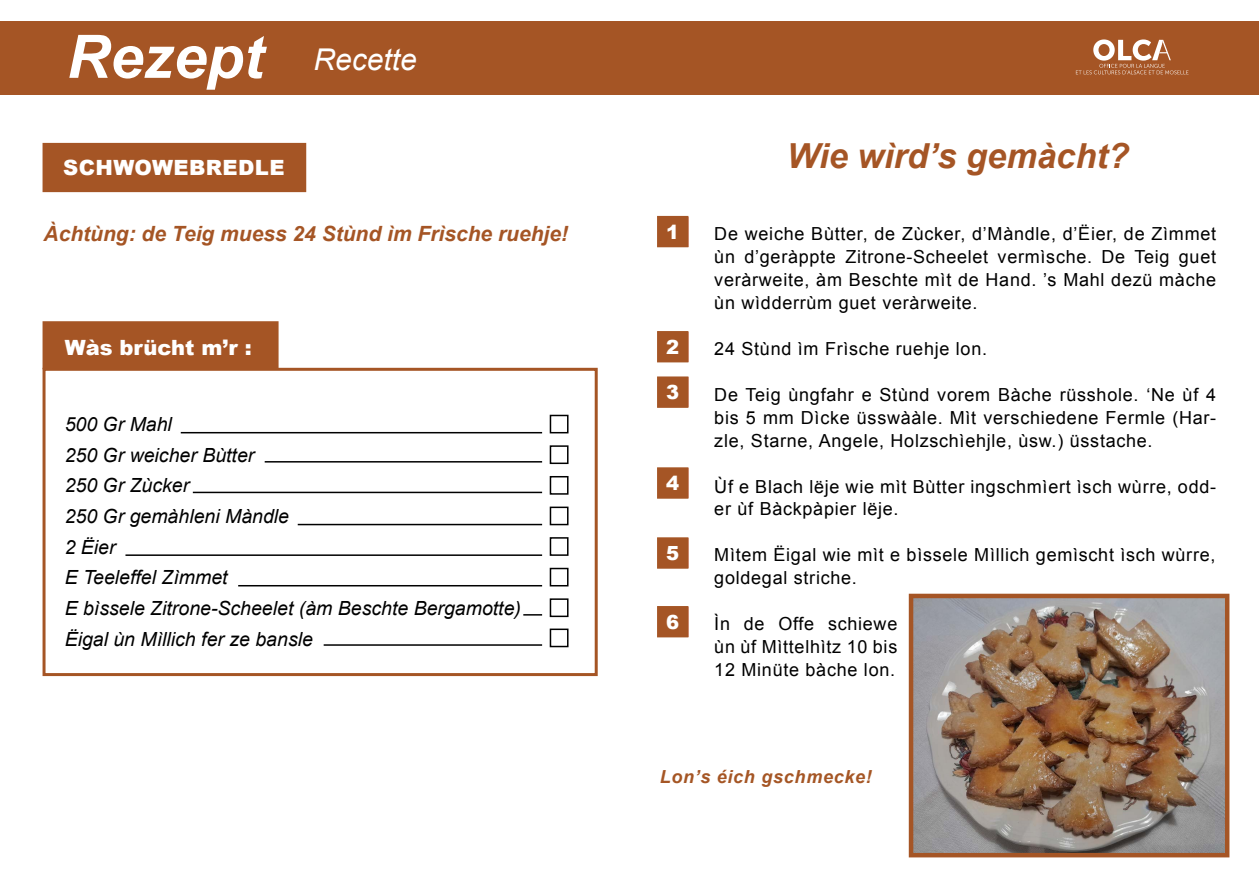
<style>
.page{position:relative;width:1259px;height:893px;background:#fff}
.page>*{position:absolute;margin:0;border:0;box-sizing:border-box;transform-origin:0 0}
.t1{font:italic 700 34.5px "Arial";color:#a55525}
.t2{font:italic 30px "Arial";color:#fff}
.t3{font:italic 700 21px "Arial";color:#a55525}
.t4{font:900 21px "Arial";color:#fff}
.t5{font:900 21px "Arial";letter-spacing:.02em;color:#fff}
.t6{font:italic 19.5px/30.6px "Arial";color:#000}
.t7{font:900 19.5px "Arial";color:#fff}
.t8{font:18px/23px "Arial";letter-spacing:.04em;color:#000;text-align:justify}
.t9{font:italic 700 18px "Arial";letter-spacing:.04em;color:#a55625}
.s1{font-weight:700;font-size:60px}
</style>
<div class="page">
<div style="left:0;top:21px;width:1259px;height:73px;background:#a55525"></div>
<div style="left:43px;top:368px;width:555px;height:308px;border:3px solid #a55525"></div>
<div style="left:43px;top:321px;width:235px;height:48px;background:#a55525;border:3px solid #a55525"></div>
<hr style="left:298px;top:524px;width:244px;height:1px;background:#000">
<hr style="left:193px;top:492px;width:349px;height:1px;background:#000">
<svg style="left:523px;top:614px;width:19px;height:2px"></svg>
<hr style="left:238px;top:585px;width:304px;height:1px;background:#000">
<hr style="left:265px;top:461px;width:277px;height:2px;background:#000">
<hr style="left:324px;top:644px;width:218px;height:2px;background:#000">
<hr style="left:181px;top:432px;width:361px;height:1px;background:#000">
<hr style="left:125px;top:554px;width:417px;height:2px;background:#000">
<div style="left:550px;top:507px;width:18px;height:18px;background:#fff;border:2px solid #000"></div>
<div style="left:550px;top:476px;width:18px;height:19px;background:#fff;border:2px solid #000"></div>
<div style="left:550px;top:598px;width:18px;height:19px;background:#fff;border:2px solid #000"></div>
<div style="left:550px;top:445px;width:18px;height:19px;background:#fff;border:2px solid #000"></div>
<div style="left:550px;top:568px;width:18px;height:18px;background:#fff;border:2px solid #000"></div>
<div style="left:550px;top:629px;width:18px;height:18px;background:#fff;border:2px solid #000"></div>
<div style="left:550px;top:415px;width:18px;height:18px;background:#fff;border:2px solid #000"></div>
<div style="left:550px;top:537px;width:18px;height:19px;background:#fff;border:2px solid #000"></div>
<div style="left:43px;top:143px;width:263px;height:49px;background:#a55525"></div>
<svg style="left:1076px;top:39px;width:112px;height:35px"></svg>
<div style="left:658px;top:217px;width:29px;height:30px;background:#a55525"></div>
<div style="left:657px;top:216px;width:31px;height:31px;border:2px solid #a55525"></div>
<div style="left:658px;top:332px;width:29px;height:30px;background:#a55525"></div>
<div style="left:657px;top:331px;width:31px;height:31px;border:2px solid #a55525"></div>
<div style="left:658px;top:377px;width:29px;height:30px;background:#a55525"></div>
<div style="left:657px;top:376px;width:31px;height:32px;border:2px solid #a55525"></div>
<div style="left:658px;top:468px;width:29px;height:30px;background:#a55525"></div>
<div style="left:657px;top:467px;width:31px;height:32px;border:2px solid #a55525"></div>
<div style="left:658px;top:538px;width:29px;height:30px;background:#a55525"></div>
<div style="left:657px;top:537px;width:31px;height:32px;border:2px solid #a55525"></div>
<div style="left:658px;top:607px;width:29px;height:30px;background:#a55525"></div>
<div style="left:657px;top:606px;width:31px;height:31px;border:2px solid #a55525"></div>
<img style="left:913px;top:599px;width:311px;height:253px">
<div style="left:908px;top:594px;width:321px;height:263px;border:4px solid #a55525"></div>
<h2 class="t2" style="left:67px;top:40px;width:352px"><span class="s1">Rezept</span> Recette</h2>
<p class="t5" style="left:63px;top:152px;width:223px">SCHWOWEBREDLE</p>
<p class="t3" style="left:44px;top:220px;width:526px">Àchtùng: de Teig muess 24 Stùnd ìm Frìsche ruehje!</p>
<p class="t7" style="left:666px;top:217px;width:15px">1</p>
<p class="t4" style="left:65px;top:332px;width:189px">Wàs brücht m’r :</p>
<p class="t6" style="left:65px;top:409px;width:458px">500 Gr Mahl<br>250 Gr weicher Bùtter<br>250 Gr Zùcker<br>250 Gr gemàhleni Màndle<br>2 Ëier<br>E Teeleffel Zìmmet<br>E bìssele Zitrone-Scheelet (àm Beschte Bergamotte)<br>Ëigal ùn Mìllich fer ze bansle</p>
<p class="t7" style="left:666px;top:333px;width:15px">2</p>
<p class="t7" style="left:666px;top:378px;width:15px">3</p>
<p class="t7" style="left:666px;top:469px;width:15px">4</p>
<p class="t7" style="left:666px;top:539px;width:15px">5</p>
<p class="t7" style="left:666px;top:608px;width:15px">6</p>
<h1 class="t1" style="left:787px;top:134px;width:344px">Wie wìrd’s gemàcht?</h1>
<p class="t8" style="left:714px;top:222px;width:503px">De weiche Bùtter, de Zùcker, d’Màndle, d’Ëier, de Zìmmet ùn d’geràppte Zitrone-Scheelet vermìsche. De Teig guet veràrweite, àm Beschte mìt de Hand. ’s Mahl dezü màche ùn wìdderrùm guet veràrweite.</p>
<p class="t8" style="left:714px;top:337px;width:274px">24 Stùnd ìm Frìsche ruehje lon.</p>
<p class="t8" style="left:714px;top:383px;width:503px">De Teig ùngfahr e Stùnd vorem Bàche rüsshole. ‘Ne ùf 4 bis 5 mm Dìcke üsswààle. Mìt verschiedene Fermle (Har&shy;zle, Starne, Angele, Holzschìehjle, ùsw.) üsstache.</p>
<p class="t8" style="left:714px;top:475px;width:503px">Ùf e Blach lëje wie mìt Bùtter ingschmìert ìsch wùrre, odd&shy;er ùf Bàckpàpier lëje.</p>
<p class="t8" style="left:714px;top:544px;width:503px">Mìtem Ëigal wie mìt e bìssele Mìllich gemìscht ìsch wùrre, goldegal striche.</p>
<p class="t8" style="left:714px;top:613px;width:184px">Ìn de Offe schiewe ùn ùf Mìttelhìtz 10 bis 12 Minüte bàche lon.</p>
<p class="t9" style="left:660px;top:765px;width:214px">Lon’s éich gschmecke!</p>
</div>
